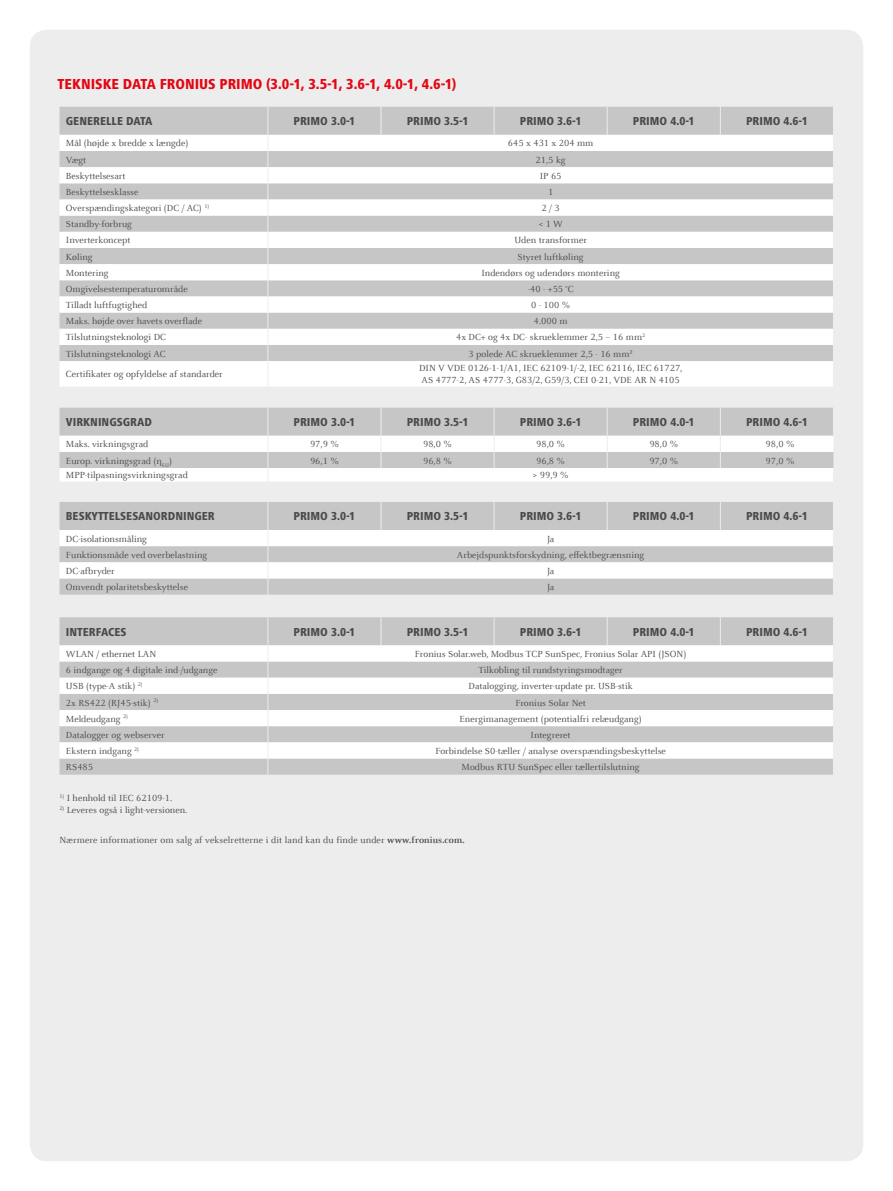
<style>
.page{position:relative;width:893px;height:1191px;background:#fff}
.page>*{position:absolute;margin:0;border:0;box-sizing:border-box;transform-origin:0 0}
.t1{font:800 condensed 15px "Frutiger Next LTW1 G";color:#e30613}
.t2{font:800 condensed 12px "Frutiger Next LTW1 G";color:#4a4a49}
.t3{font:9.75px/12px "Celeste Offc Pro";color:#4a4a49}
.s1{font-weight:700}
</style>
<div class="page">
<div style="left:30px;top:30px;width:833px;height:1131px;background:#ededed;border-radius:17px"></div>
<div style="left:60px;top:107px;width:773px;height:28px;background:#c6c6c6"></div>
<svg style="left:60px;top:135px;width:773px;height:251px;background:#e5e5e5"></svg>
<svg style="left:381px;top:107px;width:1px;height:28px"></svg>
<svg style="left:494px;top:107px;width:1px;height:28px"></svg>
<svg style="left:607px;top:107px;width:1px;height:28px"></svg>
<svg style="left:720px;top:107px;width:1px;height:28px"></svg>
<svg style="left:267px;top:107px;width:1px;height:279px"></svg>
<svg style="left:60px;top:408px;width:774px;height:73px;background:#dcdcdc"></svg>
<div style="left:60px;top:617px;width:773px;height:157px;background:#c6c6c6"></div>
<svg style="left:60px;top:645px;width:773px;height:113px;background:#e6e6e6"></svg>
<svg style="left:381px;top:617px;width:1px;height:28px"></svg>
<svg style="left:494px;top:617px;width:1px;height:28px"></svg>
<svg style="left:607px;top:617px;width:1px;height:28px"></svg>
<svg style="left:720px;top:617px;width:1px;height:28px"></svg>
<svg style="left:267px;top:617px;width:1px;height:157px"></svg>
<svg style="left:60px;top:502px;width:773px;height:92px;background:#dadada"></svg>
<h1 class="t1" style="left:58px;top:76px;width:400px">TEKNISKE DATA FRONIUS PRIMO (3.0-1, 3.5-1, 3.6-1, 4.0-1, 4.6-1)</h1>
<p class="t2" style="left:66px;top:114px;width:88px">GENERELLE DATA</p>
<p class="t2" style="left:294px;top:114px;width:63px">PRIMO 3.0-1</p>
<p class="t2" style="left:407px;top:114px;width:63px">PRIMO 3.5-1</p>
<p class="t2" style="left:520px;top:114px;width:63px">PRIMO 3.6-1</p>
<p class="t2" style="left:633px;top:114px;width:63px">PRIMO 4.0-1</p>
<p class="t2" style="left:746px;top:114px;width:63px">PRIMO 4.6-1</p>
<p class="t3" style="left:66px;top:137px;width:124px">Mål (højde x bredde x længde)</p>
<p class="t3" style="left:508px;top:137px;width:87px">645 x 431 x 204 mm</p>
<p class="t3" style="left:66px;top:153px;width:22px">Vægt</p>
<p class="t3" style="left:536px;top:153px;width:32px">21,5 kg</p>
<p class="t3" style="left:66px;top:170px;width:61px">Beskyttelsesart</p>
<p class="t3" style="left:540px;top:170px;width:23px">IP 65</p>
<p class="t3" style="left:66px;top:186px;width:74px">Beskyttelsesklasse</p>
<p class="t3" style="left:548px;top:186px;width:7px">1</p>
<p class="t3" style="left:66px;top:202px;width:145px">Overspændingskategori (DC / AC) <sup>1)</sup></p>
<p class="t3" style="left:542px;top:202px;width:20px">2 / 3</p>
<p class="t3" style="left:66px;top:218px;width:68px">Standby-forbrug</p>
<p class="t3" style="left:538px;top:218px;width:26px">&lt; 1 W</p>
<p class="t3" style="left:66px;top:234px;width:66px">Inverterkoncept</p>
<p class="t3" style="left:514px;top:234px;width:74px">Uden transformer</p>
<p class="t3" style="left:66px;top:250px;width:28px">Køling</p>
<p class="t3" style="left:518px;top:250px;width:68px">Styret luftkøling</p>
<p class="t3" style="left:66px;top:266px;width:44px">Montering</p>
<p class="t3" style="left:481px;top:266px;width:140px">Indendørs og udendørs montering</p>
<p class="t3" style="left:66px;top:283px;width:123px">Omgivelsestemperaturområde</p>
<p class="t3" style="left:528px;top:283px;width:47px">-40 - +55 °C</p>
<p class="t3" style="left:66px;top:299px;width:83px">Tilladt luftfugtighed</p>
<p class="t3" style="left:531px;top:299px;width:41px">0 - 100 %</p>
<p class="t3" style="left:66px;top:315px;width:138px">Maks. højde over havets overflade</p>
<p class="t3" style="left:534px;top:315px;width:35px">4.000 m</p>
<p class="t3" style="left:66px;top:331px;width:102px">Tilslutningsteknologi DC</p>
<p class="t3" style="left:456px;top:331px;width:191px">4x DC+ og 4x DC- skrueklemmer 2,5 – 16 mm<sup>2</sup></p>
<p class="t3" style="left:66px;top:347px;width:101px">Tilslutningsteknologi AC</p>
<p class="t3" style="left:469px;top:347px;width:166px">3 polede AC skrueklemmer 2,5 - 16 mm²</p>
<p class="t3" style="left:66px;top:368px;width:159px">Certifikater og opfyldelse af standarder</p>
<p class="t3" style="left:419px;top:362px;width:265px">DIN V VDE 0126-1-1/A1, IEC 62109-1/-2, IEC 62116, IEC 61727,<br>AS 4777-2, AS 4777-3, G83/2, G59/3, CEI 0-21, VDE AR N 4105</p>
<p class="t2" style="left:66px;top:415px;width:88px">VIRKNINGSGRAD</p>
<p class="t2" style="left:294px;top:415px;width:63px">PRIMO 3.0-1</p>
<p class="t2" style="left:407px;top:415px;width:63px">PRIMO 3.5-1</p>
<p class="t2" style="left:520px;top:415px;width:63px">PRIMO 3.6-1</p>
<p class="t2" style="left:633px;top:415px;width:63px">PRIMO 4.0-1</p>
<p class="t2" style="left:746px;top:415px;width:63px">PRIMO 4.6-1</p>
<p class="t3" style="left:66px;top:438px;width:84px">Maks. virkningsgrad</p>
<p class="t3" style="left:310px;top:438px;width:30px">97,9 %</p>
<p class="t3" style="left:423px;top:438px;width:30px">98,0 %</p>
<p class="t3" style="left:536px;top:438px;width:30px">98,0 %</p>
<p class="t3" style="left:649px;top:438px;width:30px">98,0 %</p>
<p class="t3" style="left:766px;top:438px;width:30px">98,0 %</p>
<p class="t3" style="left:66px;top:454px;width:108px">Europ. virkningsgrad (η<sub>EU</sub>)</p>
<p class="t3" style="left:310px;top:454px;width:30px">96,1 %</p>
<p class="t3" style="left:423px;top:454px;width:30px">96,8 %</p>
<p class="t3" style="left:536px;top:454px;width:30px">96,8 %</p>
<p class="t3" style="left:649px;top:454px;width:30px">97,0 %</p>
<p class="t3" style="left:766px;top:454px;width:30px">97,0 %</p>
<p class="t3" style="left:66px;top:469px;width:123px">MPP-tilpasningsvirkningsgrad</p>
<p class="t3" style="left:533px;top:469px;width:38px">&gt; 99,9 %</p>
<p class="t2" style="left:66px;top:509px;width:150px">BESKYTTELSESANORDNINGER</p>
<p class="t2" style="left:294px;top:509px;width:63px">PRIMO 3.0-1</p>
<p class="t2" style="left:407px;top:509px;width:63px">PRIMO 3.5-1</p>
<p class="t2" style="left:520px;top:509px;width:63px">PRIMO 3.6-1</p>
<p class="t2" style="left:633px;top:509px;width:63px">PRIMO 4.0-1</p>
<p class="t2" style="left:746px;top:509px;width:63px">PRIMO 4.6-1</p>
<p class="t3" style="left:66px;top:532px;width:83px">DC-isolationsmåling</p>
<p class="t3" style="left:547px;top:532px;width:9px">Ja</p>
<p class="t3" style="left:66px;top:548px;width:143px">Funktionsmåde ved overbelastning</p>
<p class="t3" style="left:457px;top:548px;width:189px">Arbejdspunktsforskydning, effektbegrænsning</p>
<p class="t3" style="left:66px;top:565px;width:50px">DC-afbryder</p>
<p class="t3" style="left:547px;top:565px;width:9px">Ja</p>
<p class="t3" style="left:66px;top:581px;width:124px">Omvendt polaritetsbeskyttelse</p>
<p class="t3" style="left:547px;top:581px;width:9px">Ja</p>
<p class="t2" style="left:66px;top:625px;width:62px">INTERFACES</p>
<p class="t2" style="left:294px;top:625px;width:63px">PRIMO 3.0-1</p>
<p class="t2" style="left:407px;top:625px;width:63px">PRIMO 3.5-1</p>
<p class="t2" style="left:520px;top:625px;width:63px">PRIMO 3.6-1</p>
<p class="t2" style="left:633px;top:625px;width:63px">PRIMO 4.0-1</p>
<p class="t2" style="left:746px;top:625px;width:63px">PRIMO 4.6-1</p>
<p class="t3" style="left:66px;top:648px;width:92px">WLAN / ethernet LAN</p>
<p class="t3" style="left:415px;top:648px;width:273px">Fronius Solar.web, Modbus TCP SunSpec, Fronius Solar API (JSON)</p>
<p class="t3" style="left:66px;top:664px;width:153px">6 indgange og 4 digitale ind-/udgange</p>
<p class="t3" style="left:478px;top:664px;width:146px">Tilkobling til rundstyringsmodtager</p>
<p class="t3" style="left:66px;top:680px;width:78px">USB (type-A stik) <sup>2)</sup></p>
<p class="t3" style="left:469px;top:680px;width:166px">Datalogging, inverter-update pr. USB-stik</p>
<p class="t3" style="left:66px;top:696px;width:94px">2x RS422 (RJ45-stik) <sup>2)</sup></p>
<p class="t3" style="left:515px;top:696px;width:72px">Fronius Solar Net</p>
<p class="t3" style="left:66px;top:712px;width:63px">Meldeudgang <sup>2)</sup></p>
<p class="t3" style="left:459px;top:712px;width:184px">Energimanagement (potentialfri relæudgang)</p>
<p class="t3" style="left:66px;top:728px;width:100px">Datalogger og webserver</p>
<p class="t3" style="left:531px;top:728px;width:42px">Integreret</p>
<p class="t3" style="left:66px;top:745px;width:75px">Ekstern indgang <sup>2)</sup></p>
<p class="t3" style="left:435px;top:745px;width:232px">Forbindelse S0-tæller / analyse overspændingsbeskyttelse</p>
<p class="t3" style="left:66px;top:761px;width:29px">RS485</p>
<p class="t3" style="left:462px;top:761px;width:180px">Modbus RTU SunSpec eller tællertilslutning</p>
<p class="t3" style="left:60px;top:792px;width:114px"><sup>1)</sup> I henhold til IEC 62109-1.</p>
<p class="t3" style="left:60px;top:804px;width:129px"><sup>2)</sup> Leveres også i light-versionen.</p>
<p class="t3" style="left:60px;top:834px;width:406px">Nærmere informationer om salg af vekselretterne i dit land kan du finde under <span class="s1">www.fronius.com.</span></p>
</div>
